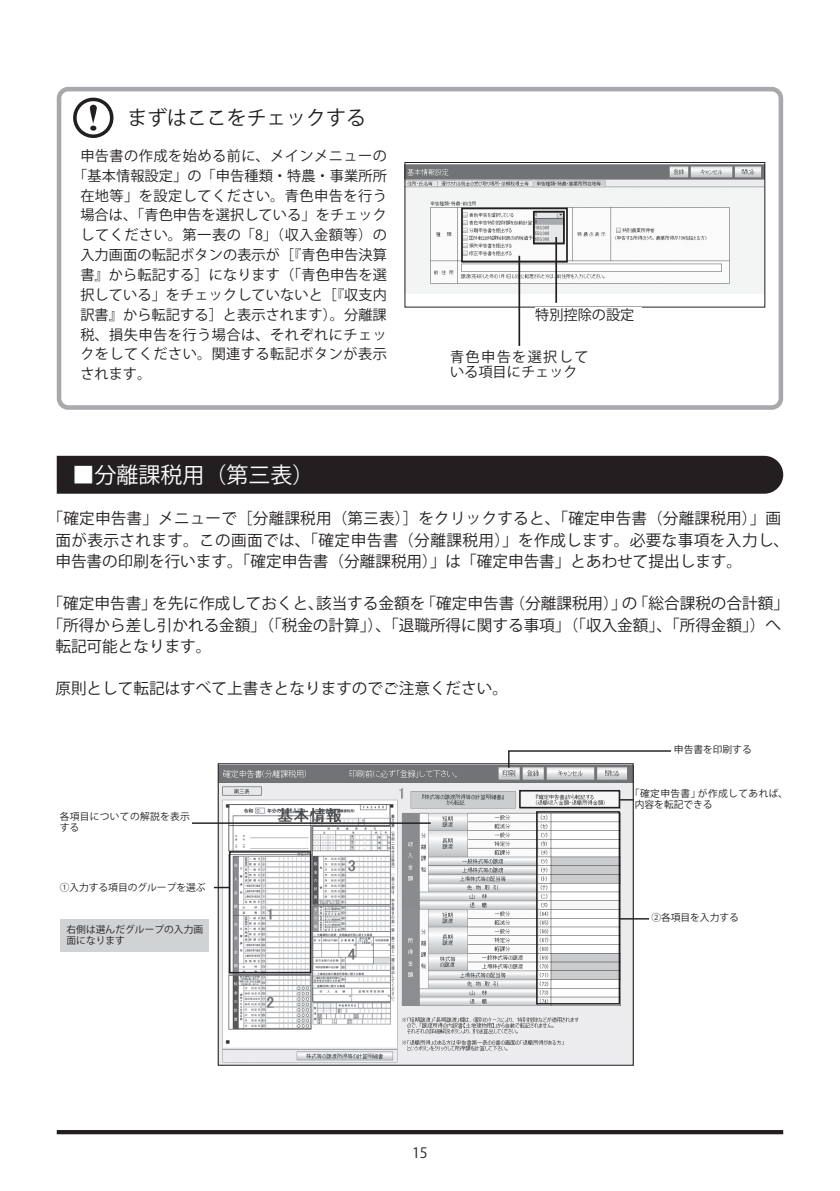
<style>
.page{position:relative;width:840px;height:1191px;background:#fff}
.page>*{position:absolute;margin:0;border:0;box-sizing:border-box;transform-origin:0 0}
.t1{font:22px "Koz Go Pr 6 N";color:#fff}
.t2{font:19.8px "Koz Go Pr 6 N";color:#231f20}
.t3{font:15.6px/21.2px "Koz Go Pr 6 N";color:#231f20}
.t4{font:14.2px "Koz Go Pr 6 N";letter-spacing:.005em;color:#231f20}
.t5{font:14.2px "Koz Go Pr 6 N";letter-spacing:.03em;color:#231f20}
.t6{font:14.2px "Koz Go Pr 6 N";letter-spacing:.035em;color:#231f20}
.t7{font:14.2px/15.6px "Koz Go Pr 6 N";letter-spacing:.05em;color:#231f20}
.t8{font:9.8px/11px "Koz Go Pr 6 N";color:#231f20}
.t9{font:9.8px/11px "Koz Go Pr 6 N";letter-spacing:.04em;color:#231f20}
.t10{font:9.8px/11px "Koz Go Pr 6 N";letter-spacing:.035em;color:#231f20}
</style>
<div class="page">
<hr style="left:57px;top:1130px;width:725px;height:4px;background:#231f20">
<svg style="left:73px;top:97px;width:41px;height:41px"></svg>
<svg style="left:89px;top:105px;width:8px;height:19px"></svg>
<div style="left:57px;top:87px;width:725px;height:323px;border:5px solid #a8a9ad;border-radius:9px"></div>
<img style="left:220px;top:765px;width:411px;height:298px">
<div style="left:218px;top:763px;width:415px;height:302px;border:1px solid #231f20"></div>
<img style="left:406px;top:164px;width:356px;height:129px">
<div style="left:404px;top:162px;width:360px;height:145px;border:1px solid #231f20"></div>
<div style="left:57px;top:456px;width:725px;height:38px;background:#231f20"></div>
<hr style="left:192px;top:822px;width:238px;height:2px;background:#231f20">
<svg style="left:507px;top:750px;width:164px;height:19px"></svg>
<div style="left:519px;top:790px;width:100px;height:18px;border:1px solid #231f20"></div>
<div style="left:535px;top:811px;width:84px;height:193px;border:1px solid #231f20"></div>
<div style="left:229px;top:851px;width:82px;height:122px;border:1px solid #231f20"></div>
<div style="left:61px;top:919px;width:148px;height:32px;background:#d1d2d4"></div>
<svg style="left:619px;top:918px;width:29px;height:1px"></svg>
<svg style="left:619px;top:799px;width:13px;height:1px"></svg>
<svg style="left:214px;top:886px;width:15px;height:2px"></svg>
<div style="left:461px;top:207px;width:106px;height:55px;border:2px solid #231f20"></div>
<div style="left:532px;top:211px;width:32px;height:33px;border:2px solid #231f20"></div>
<hr style="left:518px;top:256px;width:2px;height:90px;background:#231f20">
<hr style="left:555px;top:237px;width:1px;height:66px;background:#231f20">
<p class="t2" style="left:127px;top:107px;width:240px">まずはここをチェックする</p>
<p class="t5" style="left:80px;top:148px;width:308px">申告書の作成を始める前に、メインメニューの</p>
<p class="t4" style="left:73px;top:168px;width:315px">「基本情報設定」の「申告種類・特農・事業所所</p>
<p class="t5" style="left:80px;top:187px;width:308px">在地等」を設定してください。青色申告を行う</p>
<p class="t4" style="left:80px;top:207px;width:308px">場合は、「青色申告を選択している」をチェック</p>
<p class="t6" style="left:80px;top:227px;width:308px">してください。第一表の「8」（収入金額等）の</p>
<p class="t4" style="left:80px;top:247px;width:308px">入力画面の転記ボタンの表示が［『青色申告決算</p>
<p class="t4" style="left:80px;top:267px;width:308px">書』から転記する］になります（「青色申告を選</p>
<p class="t4" style="left:80px;top:287px;width:308px">択している」をチェックしていないと［『収支内</p>
<p class="t4" style="left:80px;top:306px;width:308px">訳書』から転記する］と表示されます）。分離課</p>
<p class="t6" style="left:80px;top:326px;width:308px">税、損失申告を行う場合は、それぞれにチェッ</p>
<p class="t5" style="left:80px;top:346px;width:308px">クをしてください。関連する転記ボタンが表示</p>
<p class="t4" style="left:80px;top:366px;width:72px">されます。</p>
<p class="t4" style="left:535px;top:307px;width:101px">特別控除の設定</p>
<p class="t7" style="left:450px;top:349px;width:140px">青色申告を選択している項目にチェック</p>
<h1 class="t1" style="left:72px;top:462px;width:243px">■分離課税用（第三表）</h1>
<p class="t3" style="left:55px;top:508px;width:734px;text-indent:-8px">「確定申告書」メニューで［分離課税用（第三表）］をクリックすると、「確定申告書（分離課税用）」画面が表示されます。この画面では、「確定申告書（分離課税用）」を作成します。必要な事項を入力し、申告書の印刷を行います。「確定申告書（分離課税用）」は「確定申告書」とあわせて提出します。</p>
<p class="t3" style="left:48px;top:593px;width:742px">「確定申告書」を先に作成しておくと、該当する金額を「確定申告書（分離課税用）」の「総合課税の合計額」</p>
<p class="t3" style="left:48px;top:614px;width:734px">「所得から差し引かれる金額」（「税金の計算」）、「退職所得に関する事項」（「収入金額」、「所得金額」）へ</p>
<p class="t3" style="left:55px;top:636px;width:157px">転記可能となります。</p>
<p class="t3" style="left:55px;top:678px;width:454px">原則として転記はすべて上書きとなりますのでご注意ください。</p>
<p class="t10" style="left:60px;top:811px;width:132px">各項目についての解説を表示する</p>
<p class="t8" style="left:60px;top:882px;width:147px">①入力する項目のグループを選ぶ</p>
<p class="t8" style="left:66px;top:924px;width:138px">右側は選んだグループの入力画面になります</p>
<p class="t4" style="left:412px;top:1144px;width:17px">15</p>
<p class="t8" style="left:673px;top:744px;width:79px">申告書を印刷する</p>
<p class="t9" style="left:634px;top:788px;width:154px;text-indent:-5px">「確定申告書」が作成してあれば、内容を転記できる</p>
<p class="t8" style="left:651px;top:912px;width:89px">②各項目を入力する</p>
</div>
